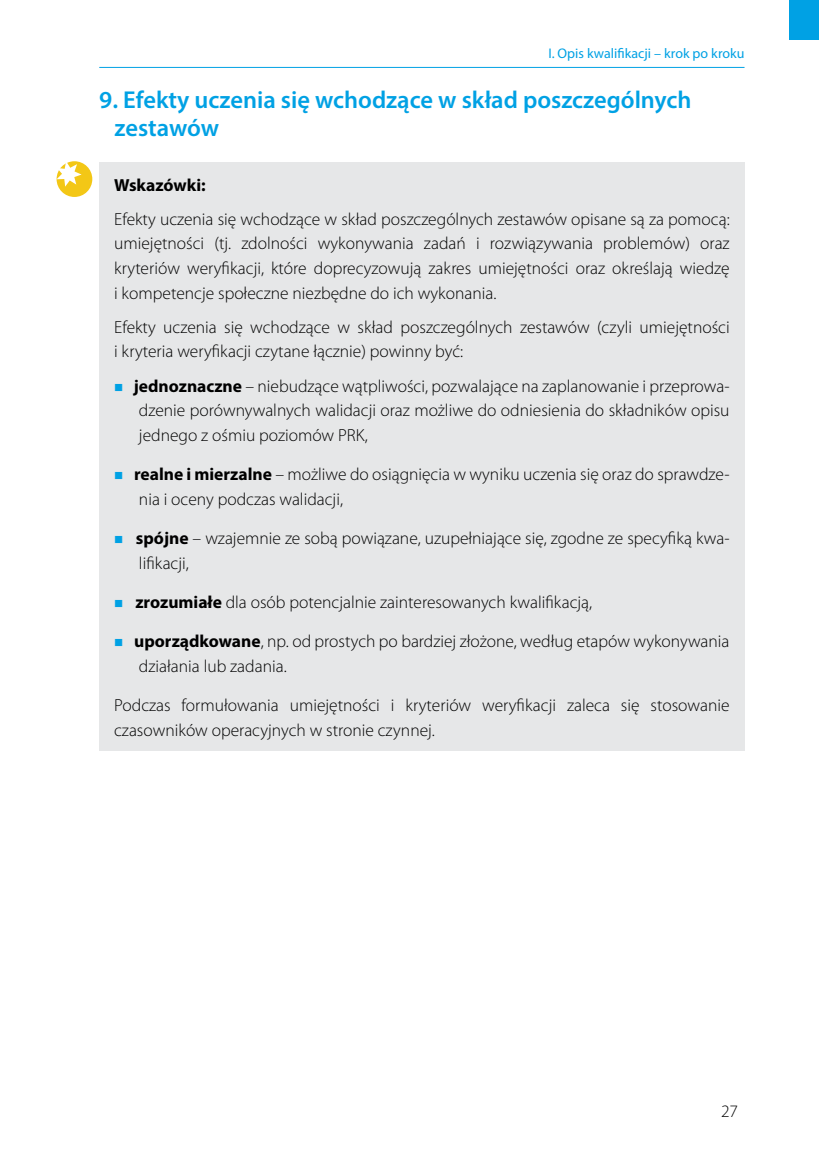
<style>
.page{position:relative;width:819px;height:1166px;background:#fff}
.page>*{position:absolute;margin:0;border:0;box-sizing:border-box;transform-origin:0 0}
.t1{font:600 24.5px/28px "Myriad Pro";color:#00a1e4}
.t2{font:300 17.5px/24.5px "Myriad Pro";color:#000}
.t3{font:700 17.5px "Myriad Pro";color:#000}
.t4{font:14px "Myriad Pro";color:#00a1e4}
.s1{color:#00a1e4}
.s2{font-weight:700}
</style>
<div class="page">
<hr style="left:99px;top:67px;width:645px;height:1px;background:#00a1e4">
<div style="left:789px;top:0;width:30px;height:40px;background:#00a1e4"></div>
<div style="left:99px;top:163px;width:645px;height:588px;background:#e6e7e8"></div>
<div style="left:57px;top:161px;width:35px;height:36px;background:#f3c716;border-radius:50%"></div>
<svg style="left:57px;top:161px;width:25px;height:26px"></svg>
<p class="t4" style="left:548px;top:44px;width:198px">I. Opis kwalifikacji – krok po kroku</p>
<h1 class="t1" style="left:114px;top:85px;width:578px;text-indent:-15px">9. Efekty uczenia się wchodzące w skład poszczególnych zestawów</h1>
<p class="t3" style="left:114px;top:173px;width:93px">Wskazówki:</p>
<p class="t2" style="left:114px;top:207px;width:617px;text-align:justify">Efekty uczenia się wchodzące w skład poszczególnych zestawów opisane są za pomocą: umiejętności (tj. zdolności wykonywania zadań i rozwiązywania problemów) oraz kryteriów weryfikacji, które doprecyzowują zakres umiejętności oraz określają wiedzę i kompetencje społeczne niezbędne do ich wykonania.</p>
<p class="t2" style="left:114px;top:315px;width:617px">Efekty uczenia się wchodzące w skład poszczególnych zestawów (czyli umiejętności i kryteria weryfikacji czytane łącznie) powinny być:</p>
<p class="t2" style="left:139px;top:374px;width:592px;text-align:justify;text-indent:-25px"><span class="s1">■</span> <span class="s2">jednoznaczne</span> – niebudzące wątpliwości, pozwalające na zaplanowanie i przeprowa&shy;dzenie porównywalnych walidacji oraz możliwe do odniesienia do składników opisu jednego z ośmiu poziomów PRK,</p>
<p class="t2" style="left:139px;top:462px;width:592px;text-indent:-25px"><span class="s1">■</span> <span class="s2">realne i mierzalne</span> – możliwe do osiągnięcia w wyniku uczenia się oraz do sprawdze&shy;nia i oceny podczas walidacji,</p>
<p class="t2" style="left:139px;top:526px;width:592px;text-indent:-25px"><span class="s1">■</span> <span class="s2">spójne</span> – wzajemnie ze sobą powiązane, uzupełniające się, zgodne ze specyfiką kwa&shy;lifikacji,</p>
<p class="t2" style="left:114px;top:590px;width:479px"><span class="s1">■</span> <span class="s2">zrozumiałe</span> dla osób potencjalnie zainteresowanych kwalifikacją,</p>
<p class="t2" style="left:139px;top:629px;width:592px;text-indent:-25px"><span class="s1">■</span> <span class="s2">uporządkowane</span>, np. od prostych po bardziej złożone, według etapów wykonywania działania lub zadania.</p>
<p class="t2" style="left:114px;top:693px;width:617px">Podczas formułowania umiejętności i kryteriów weryfikacji zaleca się stosowanie czasowników operacyjnych w stronie czynnej.</p>
<p class="t2" style="left:721px;top:1099px;width:19px">27</p>
</div>
